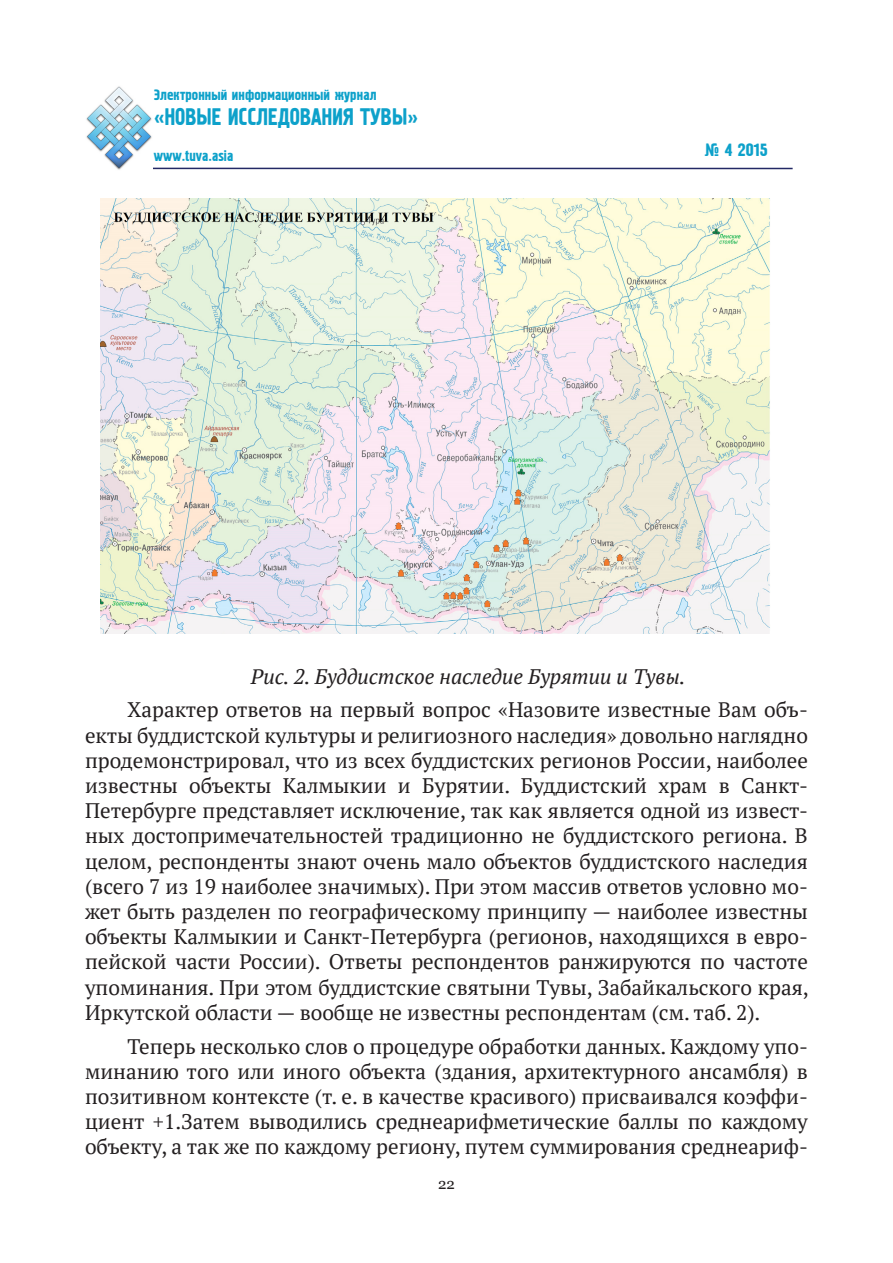
<style>
.page{position:relative;width:893px;height:1263px;background:#fff}
.page>*{position:absolute;margin:0;border:0;box-sizing:border-box;transform-origin:0 0}
.t1{font:24.3px "Pollock 1 CTT";color:#0da1ca;scale:.86 1}
.t2{font:21px/25.2px "PT Serif";color:#231f20;text-align:justify}
.t3{font:italic 21px "PT Serif";color:#231f20}
.t4{font:18px "Pollock 1 CTT";color:#0da1ca}
.t5{font:15px "Pollock 1 CTT";color:#0da1ca}
.t6{font:15px "Georgia";color:#231f20}
.s1{font-size:21px}
</style>
<div class="page">
<svg style="left:151px;top:167px;width:270px;height:32px"></svg>
<hr style="left:121px;top:168px;width:672px;height:1px;background:#232965">
<img style="left:86px;top:86px;width:67px;height:85px">
<img style="left:101px;top:199px;width:669px;height:435px">
<p class="t5" style="left:154px;top:86px;width:224px">Электронный информационный журнал</p>
<p class="t1" style="left:154px;top:103px;width:309px"><span class="s1">«</span>Новые исследования Тувы<span class="s1">»</span></p>
<p class="t5" style="left:154px;top:147px;width:81px">www.tuva.asia</p>
<p class="t4" style="left:704px;top:140px;width:65px">№ 4 2015</p>
<p class="t3" style="left:251px;top:663px;width:436px">Рис. 2. Буддистское наследие Бурятии и Тувы.</p>
<p class="t2" style="left:85px;top:697px;width:725px;text-indent:43px">Характер ответов на первый вопрос «Назовите известные Вам объ&shy;екты буддистской культуры и религиозного наследия» довольно наглядно продемонстрировал, что из всех буддистских регионов России, наиболее известны объекты Калмыкии и Бурятии. Буддистский храм в Санкт-Петербурге представляет исключение, так как является одной из извест&shy;ных достопримечательностей традиционно не буддистского региона. В целом, респонденты знают очень мало объектов буддистского наследия (всего 7 из 19 наиболее значимых). При этом массив ответов условно мо&shy;жет быть разделен по географическому принципу — наиболее известны объекты Калмыкии и Санкт-Петербурга (регионов, находящихся в евро&shy;пейской части России). Ответы респондентов ранжируются по частоте упоминания. При этом буддистские святыни Тувы, Забайкальского края, Иркутской области — вообще не известны респондентам (см. таб. 2).</p>
<p class="t2" style="left:85px;top:1033px;width:724px;text-indent:43px">Теперь несколько слов о процедуре обработки данных. Каждому упо&shy;минанию того или иного объекта (здания, архитектурного ансамбля) в позитивном контексте (т. е. в качестве красивого) присваивался коэффи&shy;циент +1.Затем выводились среднеарифметические баллы по каждому объекту, а так же по каждому региону, путем суммирования среднеариф-</p>
<p class="t6" style="left:438px;top:1175px;width:18px">22</p>
</div>
